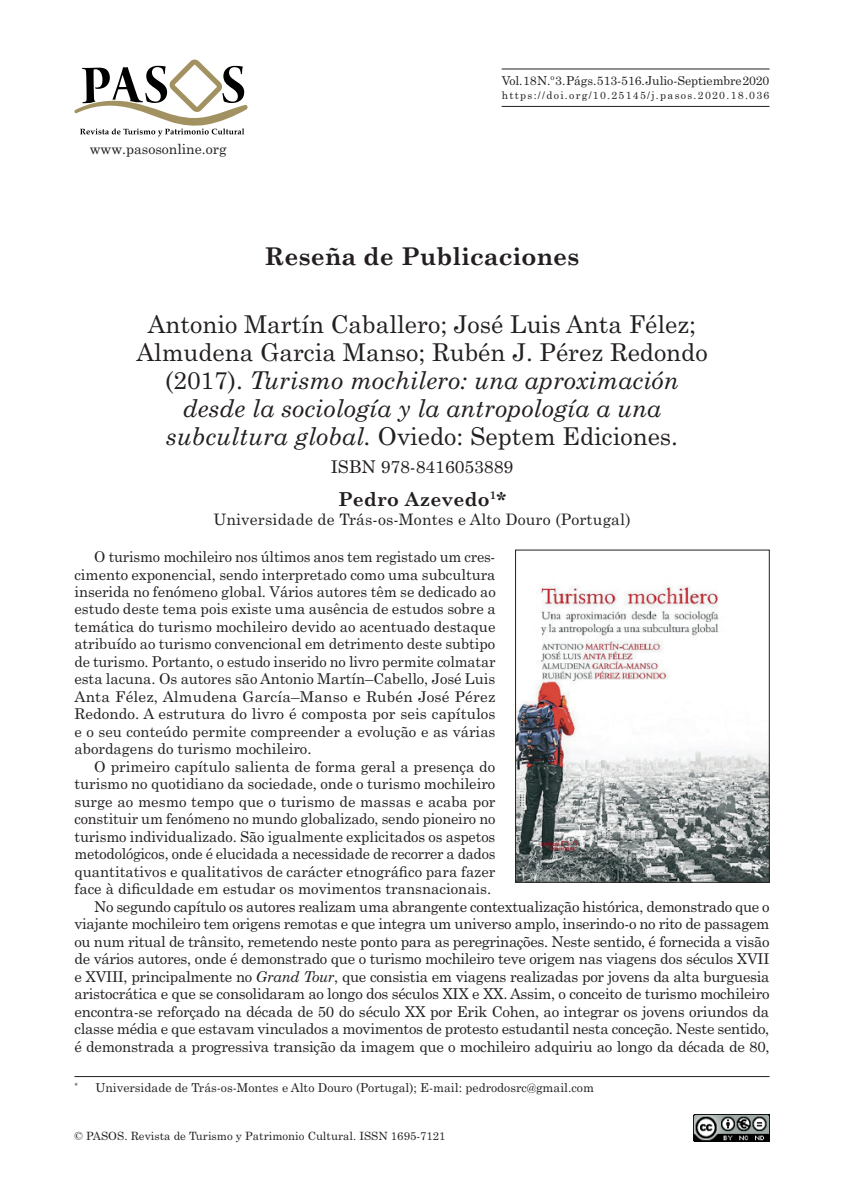
<style>
.page{position:relative;width:844px;height:1191px;background:#fff}
.page>*{position:absolute;margin:0;border:0;box-sizing:border-box;transform-origin:0 0}
.t1{font:24.5px/28px "Century Schoolbook";color:#231f20;text-align:center}
.t2{font:700 24.5px "Century Schoolbook";color:#231f20}
.t3{font:700 19.25px "Century Schoolbook";letter-spacing:.01em;color:#231f20}
.t4{font:17.5px "Century Schoolbook";color:#231f20}
.t5{font:15.75px "Century Schoolbook";letter-spacing:.01em;color:#231f20}
.t6{font:14.88px/17.5px "Century Schoolbook";letter-spacing:-.015em;color:#231f20;text-align:justify}
.t7{font:14px "Century Schoolbook";color:#231f20}
.t8{font:12.25px "Century Schoolbook";color:#231f20}
.t9{font:11.38px "Century Schoolbook";color:#231f20}
.t10{font:10.5px "Century Schoolbook";letter-spacing:.125em;color:#231f20}
.s1{font-style:italic}
</style>
<div class="page">
<hr style="left:501px;top:106px;width:268px;height:1px;background:#231f20">
<hr style="left:501px;top:69px;width:268px;height:1px;background:#231f20">
<svg style="left:74px;top:60px;width:173px;height:76px"></svg>
<img style="left:693px;top:1114px;width:76px;height:27px">
<hr style="left:74px;top:1076px;width:695px;height:1px;background:#231f20">
<img style="left:517px;top:585px;width:250px;height:295px">
<div style="left:515px;top:550px;width:254px;height:332px;border:1px solid #231f20"></div>
<p class="t7" style="left:90px;top:140px;width:138px">www .pasosonline.org</p>
<p class="t8" style="left:501px;top:73px;width:269px">Vol. 18 N.<sup>o</sup> 3. Págs. 513-516. Julio-Septiembre 2020</p>
<p class="t10" style="left:501px;top:89px;width:269px">https://doi.org/10.25145/j.pasos.2020.18.036</p>
<h1 class="t2" style="left:264px;top:237px;width:316px">Reseña de Publicaciones</h1>
<h1 class="t1" style="left:136px;top:309px;width:572px">Antonio Martín Caballero; José Luis Anta Félez; Almudena Garcia Manso; Rubén J. Pérez Redondo (2017). <span class="s1">Turismo mochilero: una aproximación desde la sociología y la antropología a una subcultura global.</span> Oviedo: Septem Ediciones.</h1>
<p class="t4" style="left:331px;top:455px;width:184px">ISBN 978‑8416053889</p>
<p class="t3" style="left:338px;top:484px;width:169px">Pedro Azevedo<sup>1</sup>*</p>
<p class="t5" style="left:213px;top:509px;width:418px">Universidade de Trás-os-Montes e Alto Douro (Portugal)</p>
<p class="t6" style="left:74px;top:547px;width:422px;text-indent:20px">O turismo mochileiro nos últimos anos tem registado um cres‑ cimento exponencial, sendo interpretado como uma subcultura inserida no fenómeno global. Vários autores têm se dedicado ao estudo deste tema pois existe uma ausência de estudos sobre a temática do turismo mochileiro devido ao acentuado destaque atribuído ao turismo convencional em detrimento deste subtipo de turismo. Portanto, o estudo inserido no livro permite colmatar esta lacuna. Os autores são Antonio Martín–Cabello, José Luis Anta Félez, Almudena García–Manso e Rubén José Pérez Redondo. A estrutura do livro é composta por seis capítulos e o seu conteúdo permite compreender a evolução e as várias abordagens do turismo mochileiro.</p>
<p class="t6" style="left:94px;top:757px;width:402px">O primeiro capítulo salienta de forma geral a presença do</p>
<p class="t6" style="left:74px;top:775px;width:422px">turismo no quotidiano da sociedade, onde o turismo mochileiro</p>
<p class="t6" style="left:74px;top:792px;width:422px">surge ao mesmo tempo que o turismo de massas e acaba por</p>
<p class="t6" style="left:74px;top:810px;width:422px">constituir um fenómeno no mundo globalizado, sendo pioneiro no</p>
<p class="t6" style="left:74px;top:827px;width:422px">turismo individualizado. São igualmente explicitados os aspetos</p>
<p class="t6" style="left:74px;top:844px;width:422px">metodológicos, onde é elucidada a necessidade de recorrer a dados</p>
<p class="t6" style="left:74px;top:862px;width:422px">quantitativos e qualitativos de carácter etnográfico para fazer</p>
<p class="t6" style="left:74px;top:879px;width:418px">face à dificuldade em estudar os movimentos transnacionais.</p>
<p class="t6" style="left:94px;top:897px;width:676px">No segundo capítulo os autores realizam uma abrangente contextualização histórica, demonstrado que o</p>
<p class="t6" style="left:74px;top:914px;width:696px">viajante mochileiro tem origens remotas e que integra um universo amplo, inserindo‑o no rito de passagem</p>
<p class="t6" style="left:74px;top:932px;width:696px">ou num ritual de trânsito, remetendo neste ponto para as peregrinações. Neste sentido, é fornecida a visão</p>
<p class="t6" style="left:74px;top:949px;width:696px">de vários autores, onde é demonstrado que o turismo mochileiro teve origem nas viagens dos séculos XVII</p>
<p class="t6" style="left:74px;top:967px;width:696px">e XVIII, principalmente no <span class="s1">Grand Tour</span>, que consistia em viagens realizadas por jovens da alta burguesia</p>
<p class="t6" style="left:74px;top:984px;width:696px">aristocrática e que se consolidaram ao longo dos séculos XIX e XX. Assim, o conceito de turismo mochileiro</p>
<p class="t6" style="left:74px;top:1002px;width:696px">encontra‑se reforçado na década de 50 do século XX por Erik Cohen, ao integrar os jovens oriundos da</p>
<p class="t6" style="left:74px;top:1019px;width:696px">classe média e que estavam vinculados a movimentos de protesto estudantil nesta conceção. Neste sentido,</p>
<p class="t6" style="left:74px;top:1037px;width:696px">é demonstrada a progressiva transição da imagem que o mochileiro adquiriu ao longo da década de 80,</p>
<p class="t8" style="left:74px;top:1079px;width:521px"><sup>*</sup> Universidade de Trás-os-Montes e Alto Douro (Portugal); E‑mail: pedrodosrc@gmail.com</p>
<p class="t9" style="left:74px;top:1128px;width:372px">© PASOS. Revista de Turismo y Patrimonio Cultural. ISSN 1695-7121</p>
</div>
